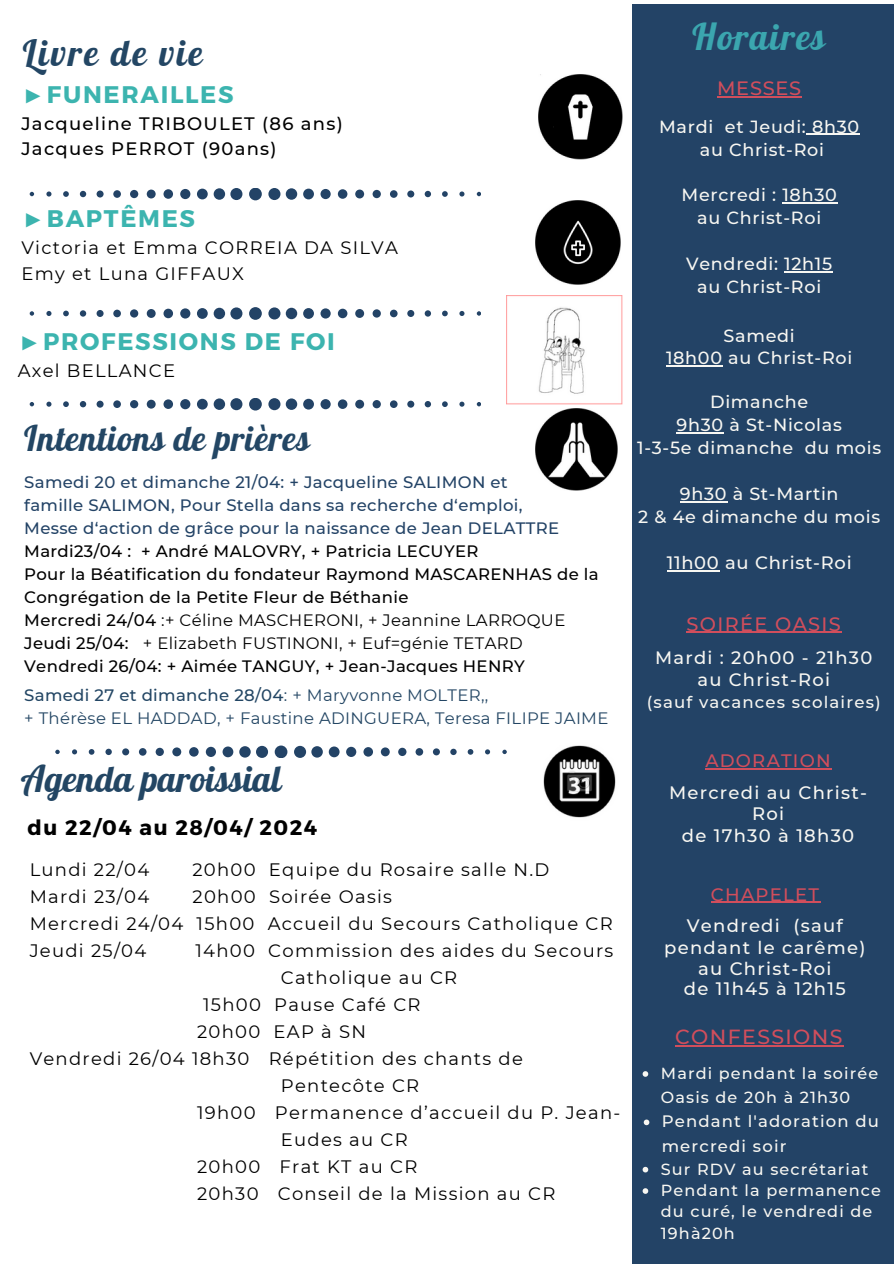
<style>
.page{position:relative;width:894px;height:1264px;background:#fff}
.page>*{position:absolute;margin:0;border:0;box-sizing:border-box;transform-origin:0 0}
.t1{font:36px "Lobster";color:#234664}
.t2{font:36px "Lobster";letter-spacing:.07em;color:#234664}
.t3{font:36px "Lobster";letter-spacing:.04em;color:#3ba6af}
.t4{font:34.5px "Lobster";letter-spacing:.02em;color:#234664}
.t5{font:700 24px "Montserrat";letter-spacing:.07em;color:#3cb4af}
.t6{font:700 21px "Montserrat";letter-spacing:.07em;color:#000}
.t7{font:500 20.4px "Montserrat";letter-spacing:.07em;color:#d14e5c}
.t8{font:500 19.35px "Montserrat";letter-spacing:.07em;color:#d14e5c}
.t9{font:18px/25.8px "Montserrat";letter-spacing:.07em;color:#000}
.t10{font:500 18px/21px "Montserrat";letter-spacing:.07em;color:#f8f7f2;text-align:center}
.t11{font:500 18px/25.8px "Montserrat";letter-spacing:.07em;color:#000}
.t12{font:500 18px "Montserrat";letter-spacing:.07em;color:#d14e5c}
.t13{font:500 17.85px/21.3px "Montserrat";letter-spacing:.07em;color:#f8f7f2;text-align:center}
.t14{font:500 17.85px "Montserrat";letter-spacing:.04em;color:#f8f7f2}
.t15{font:500 17.55px/23px "Montserrat";letter-spacing:.04em;color:#f8f7f2;text-align:center}
.t16{font:500 16.65px "Montserrat";letter-spacing:.07em;color:#f8f7f2}
.t17{font:500 16.5px/23px "Montserrat";letter-spacing:.02em;color:#000}
.t18{font:500 16.5px "Montserrat";letter-spacing:.02em;color:#234366}
.t19{font:16.5px "Montserrat";letter-spacing:.02em;color:#000}
.t20{font:16.5px "Montserrat";letter-spacing:.02em;color:#234664}
.t21{font:500 16.5px "Montserrat";letter-spacing:.02em;color:#234664}
.t22{font:500 16.5px/24.8px "Montserrat";letter-spacing:.07em;color:#f8f7f2}
.t23{font:500 16.05px/21.3px "Montserrat";letter-spacing:.07em;color:#f8f7f2}
.s1{font-family:"Liberation Serif"}
.s2{font-weight:500}
.s3{font-weight:400}
</style>
<div class="page">
<div style="left:632px;top:4px;width:261px;height:1259px;background:#234366"></div>
<img style="left:535px;top:408px;width:82px;height:82px">
<img style="left:538px;top:74px;width:84px;height:86px">
<svg style="left:30px;top:398px;width:451px;height:12px"></svg>
<svg style="left:30px;top:188px;width:451px;height:12px"></svg>
<svg style="left:30px;top:307px;width:451px;height:13px"></svg>
<img style="left:506px;top:295px;width:116px;height:109px">
<img style="left:535px;top:200px;width:85px;height:84px">
<hr style="left:717px;top:96px;width:84px;height:2px;background:#d14e5c">
<hr style="left:806px;top:133px;width:53px;height:2px;background:#f8f7f2">
<hr style="left:782px;top:202px;width:55px;height:2px;background:#f8f7f2">
<hr style="left:783px;top:271px;width:49px;height:2px;background:#f8f7f2">
<hr style="left:666px;top:365px;width:56px;height:2px;background:#f8f7f2">
<hr style="left:676px;top:432px;width:47px;height:2px;background:#f8f7f2">
<hr style="left:679px;top:501px;width:48px;height:1px;background:#f8f7f2">
<hr style="left:666px;top:570px;width:53px;height:2px;background:#f8f7f2">
<hr style="left:705px;top:768px;width:126px;height:1px;background:#d14e5c">
<hr style="left:710px;top:901px;width:110px;height:2px;background:#d14e5c">
<hr style="left:675px;top:1045px;width:168px;height:1px;background:#d14e5c">
<svg style="left:642px;top:1071px;width:6px;height:5px"></svg>
<svg style="left:643px;top:1119px;width:6px;height:6px"></svg>
<svg style="left:642px;top:1166px;width:6px;height:6px"></svg>
<svg style="left:642px;top:1188px;width:6px;height:5px"></svg>
<hr style="left:686px;top:631px;width:156px;height:2px;background:#d14e5c">
<img style="left:543px;top:745px;width:73px;height:73px">
<svg style="left:55px;top:745px;width:451px;height:13px"></svg>
<p class="t2" style="left:23px;top:30px;width:181px">Livre de vie</p>
<h3 class="t5" style="left:21px;top:78px;width:213px"><span class="s1">►</span>FUNERAILLES</h3>
<p class="t11" style="left:21px;top:110px;width:323px">Jacqueline TRIBOULET (86 ans)<br>Jacques PERROT (90ans)</p>
<h3 class="t5" style="left:21px;top:203px;width:175px"><span class="s1">►</span>BAPTÊMES</h3>
<p class="t9" style="left:21px;top:235px;width:378px">Victoria et Emma CORREIA DA SILVA<br>Emy et Luna GIFFAUX</p>
<h3 class="t5" style="left:18px;top:326px;width:318px"><span class="s1">►</span>PROFESSIONS DE FOI</h3>
<p class="t9" style="left:18px;top:358px;width:159px">Axel BELLANCE</p>
<p class="t4" style="left:24px;top:416px;width:287px">Intentions de prières</p>
<h1 class="t18" style="left:24px;top:472px;width:485px">Samedi 20 et dimanche 21/04: + Jacqueline SALIMON et</h1>
<p class="t18" style="left:24px;top:495px;width:499px">famille SALIMON, Pour Stella dans sa recherche d‘emploi,</p>
<p class="t18" style="left:24px;top:518px;width:536px">Messe d‘action de grâce pour la naissance de Jean DELATTRE</p>
<p class="t17" style="left:24px;top:539px;width:455px">Mardi23/04 : + André MALOVRY, + Patricia LECUYER</p>
<p class="t17" style="left:24px;top:562px;width:576px">Pour la Béatification du fondateur Raymond MASCARENHAS de la<br>Congrégation de la Petite Fleur de Béthanie</p>
<p class="t19" style="left:24px;top:610px;width:542px"><span class="s2">Mercredi 24/04</span> :+ Céline MASCHERONI, + Jeannine LARROQUE</p>
<p class="t19" style="left:24px;top:633px;width:500px"><span class="s2">Jeudi 25/04:</span> + Elizabeth FUSTINONI, + Euf=génie TETARD</p>
<p class="t17" style="left:24px;top:654px;width:502px">Vendredi 26/04: + Aimée TANGUY, + Jean-Jacques HENRY</p>
<p class="t21" style="left:24px;top:685px;width:465px">Samedi 27 et dimanche 28/04<span class="s3">: + Maryvonne MOLTER,,</span></p>
<p class="t20" style="left:24px;top:708px;width:585px">+ Thérèse EL HADDAD, + Faustine ADINGUERA, Teresa FILIPE JAIME</p>
<p class="t1" style="left:21px;top:755px;width:262px">Agenda paroissial</p>
<p class="t6" style="left:28px;top:813px;width:291px">du 22/04 au 28/04/ 2024</p>
<p class="t9" style="left:30px;top:856px;width:121px">Lundi 22/04</p>
<p class="t9" style="left:192px;top:856px;width:358px">20h00 Equipe du Rosaire salle N.D</p>
<p class="t9" style="left:30px;top:883px;width:121px">Mardi 23/04</p>
<p class="t9" style="left:192px;top:883px;width:201px">20h00 Soirée Oasis</p>
<p class="t9" style="left:30px;top:910px;width:584px">Mercredi 24/04 15h00 Accueil du Secours Catholique CR</p>
<p class="t9" style="left:30px;top:937px;width:118px">Jeudi 25/04</p>
<p class="t9" style="left:195px;top:937px;width:419px">14h00 Commission des aides du Secours</p>
<p class="t9" style="left:281px;top:964px;width:178px">Catholique au CR</p>
<p class="t9" style="left:203px;top:991px;width:219px">15h00 Pause Café CR</p>
<h1 class="t9" style="left:197px;top:1018px;width:170px">20h00 EAP à SN</h1>
<h3 class="t9" style="left:30px;top:1045px;width:494px">Vendredi 26/04 18h30 Répétition des chants de</h3>
<h6 class="t9" style="left:281px;top:1072px;width:140px">Pentecôte CR</h6>
<h6 class="t9" style="left:197px;top:1099px;width:424px">19h00 Permanence d’accueil du P. Jean-</h6>
<h6 class="t9" style="left:281px;top:1126px;width:128px">Eudes au CR</h6>
<h6 class="t9" style="left:197px;top:1153px;width:222px">20h00 Frat KT au CR</h6>
<h6 class="t9" style="left:197px;top:1180px;width:359px">20h30 Conseil de la Mission au CR</h6>
<h1 class="t3" style="left:692px;top:14px;width:135px">Horaires</h1>
<h4 class="t8" style="left:717px;top:76px;width:86px">MESSES</h4>
<p class="t15" style="left:659px;top:115px;width:201px">Mardi et Jeudi: 8h30 au Christ-Roi</p>
<p class="t15" style="left:681px;top:184px;width:157px">Mercredi : 18h30 au Christ-Roi</p>
<p class="t15" style="left:686px;top:253px;width:147px">Vendredi: 12h15 au Christ-Roi</p>
<p class="t15" style="left:666px;top:324px;width:188px">Samedi<br>18h00 au Christ-Roi</p>
<p class="t15" style="left:637px;top:390px;width:245px">Dimanche<br>9h30 à St-Nicolas<br>1-3-5e dimanche du mois</p>
<p class="t15" style="left:638px;top:482px;width:243px">9h30 à St-Martin<br>2 &amp; 4e dimanche du mois</p>
<p class="t14" style="left:666px;top:552px;width:186px">11h00 au Christ-Roi</p>
<p class="t8" style="left:686px;top:612px;width:156px">SOIRÉE OASIS</p>
<p class="t13" style="left:655px;top:647px;width:219px">Mardi : 20h00 - 21h30 au Christ-Roi</p>
<p class="t16" style="left:646px;top:692px;width:235px">(sauf vacances scolaires)</p>
<p class="t12" style="left:705px;top:750px;width:127px">ADORATION</p>
<p class="t10" style="left:668px;top:781px;width:199px">Mercredi au Christ-<br>Roi<br>de 17h30 à 18h30</p>
<p class="t12" style="left:710px;top:883px;width:110px">CHAPELET</p>
<p class="t10" style="left:664px;top:915px;width:203px">Vendredi (sauf pendant le carême) au Christ-Roi<br>de 11h45 à 12h15</p>
<p class="t7" style="left:675px;top:1024px;width:169px">CONFESSIONS</p>
<p class="t23" style="left:660px;top:1061px;width:219px;line-height:23.7px">Mardi pendant la soirée<br>Oasis de 20h à 21h30</p>
<p class="t22" style="left:661px;top:1109px;width:219px">Pendant l'adoration du mercredi soir</p>
<p class="t23" style="left:660px;top:1158px;width:221px">Sur RDV au secrétariat<br>Pendant la permanence du curé, le vendredi de<br>19hà20h</p>
</div>
